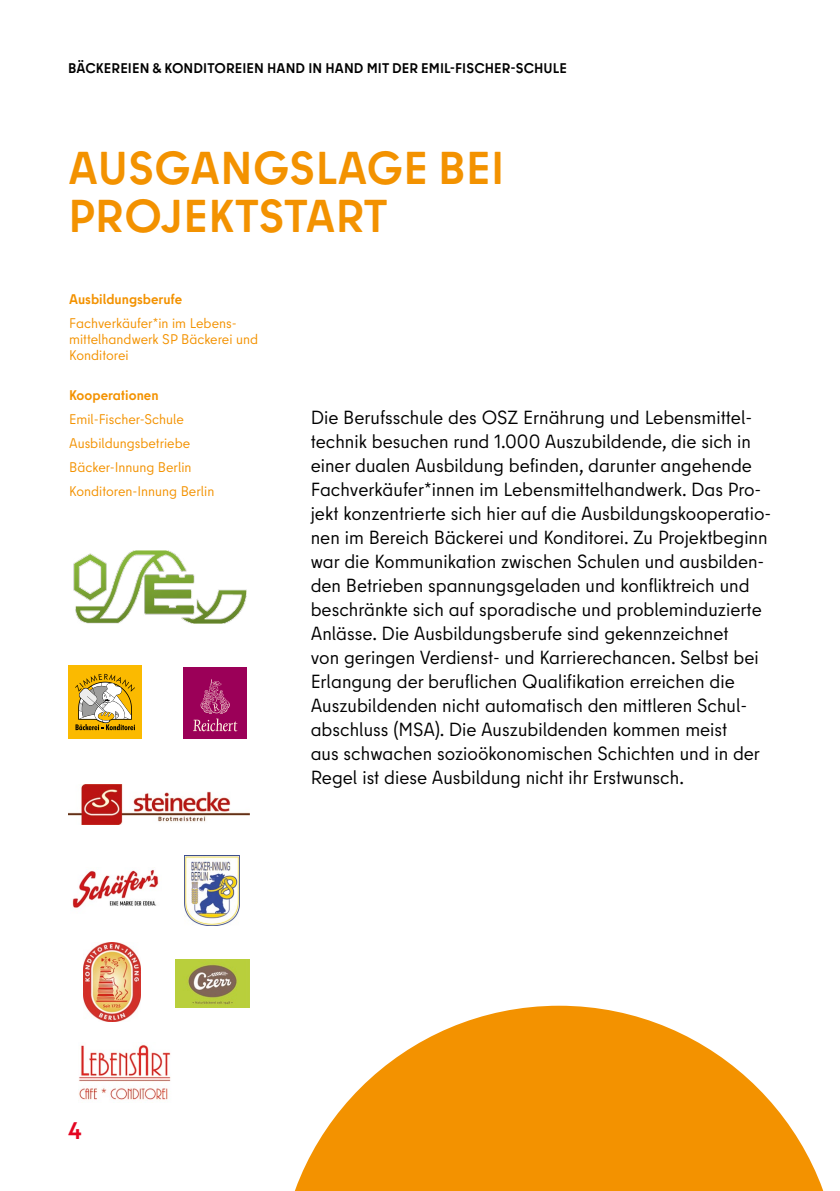
<style>
.page{position:relative;width:840px;height:1191px;background:#fff}
.page>*{position:absolute;margin:0;border:0;box-sizing:border-box;transform-origin:0 0}
.t1{font:700 46px/48px "Berlin Type";letter-spacing:.01em;color:#f39200}
.t2{font:700 24px "Berlin Type";color:#e40521}
.t3{font:19px/24px "Berlin Type";color:#000}
.t4{font:14px/24px "Berlin Type";color:#f39200}
.t5{font:700 14px "Berlin Type";letter-spacing:.01em;color:#000}
.t6{font:700 14px "Berlin Type";color:#f39200}
</style>
<div class="page">
<svg style="left:294px;top:1005px;width:530px;height:186px;fill:#f39200"></svg>
<img style="left:74px;top:550px;width:173px;height:73px">
<div style="left:68px;top:665px;width:74px;height:74px;background:#fbba00"></div>
<svg style="left:75px;top:674px;width:60px;height:56px"></svg>
<img style="left:68px;top:784px;width:181px;height:40px">
<img style="left:72px;top:870px;width:87px;height:38px">
<img style="left:185px;top:855px;width:54px;height:70px">
<img style="left:175px;top:959px;width:74px;height:48px">
<img style="left:78px;top:1044px;width:93px;height:56px">
<img style="left:83px;top:942px;width:57px;height:79px">
<div style="left:183px;top:667px;width:64px;height:72px;background:#9b0058"></div>
<svg style="left:193px;top:679px;width:44px;height:52px"></svg>
<p class="t5" style="left:68px;top:59px;width:500px">BÄCKEREIEN &amp; KONDITOREIEN HAND IN HAND MIT DER EMIL-FISCHER-SCHULE</p>
<h1 class="t1" style="left:68px;top:144px;width:437px">AUSGANGSLAGE BEI<br>PROJEKTSTART</h1>
<p class="t6" style="left:69px;top:290px;width:114px">Ausbildungsberufe</p>
<p class="t4" style="left:69px;top:315px;width:190px;line-height:16px">Fachverkäufer*in im Lebens&shy;mittelhandwerk SP Bäckerei und<br>Konditorei</p>
<p class="t6" style="left:69px;top:386px;width:91px">Kooperationen</p>
<p class="t4" style="left:69px;top:407px;width:146px">Emil-Fischer-Schule<br>Ausbildungsbetriebe<br>Bäcker-Innung Berlin<br>Konditoren-Innung Berlin</p>
<p class="t3" style="left:310px;top:406px;width:462px">Die Berufsschule des OSZ Ernährung und Lebensmittel&shy;technik besuchen rund 1.000 Auszubildende, die sich in einer dualen Ausbildung befinden, darunter angehende Fachverkäufer*innen im Lebensmittelhandwerk. Das Pro&shy;jekt konzentrierte sich hier auf die Ausbildungskooperatio&shy;nen im Bereich Bäckerei und Konditorei. Zu Projektbeginn war die Kommunikation zwischen Schulen und ausbilden&shy;den Betrieben spannungsgeladen und konfliktreich und beschränkte sich auf sporadische und probleminduzierte Anlässe. Die Ausbildungsberufe sind gekennzeichnet<br>von geringen Verdienst- und Karrierechancen. Selbst bei Erlangung der beruflichen Qualifikation erreichen die Auszubildenden nicht automatisch den mittleren Schul&shy;abschluss (MSA). Die Auszubildenden kommen meist<br>aus schwachen sozioökonomischen Schichten und in der Regel ist diese Ausbildung nicht ihr Erstwunsch.</p>
<p class="t2" style="left:68px;top:1115px;width:15px">4</p>
</div>
